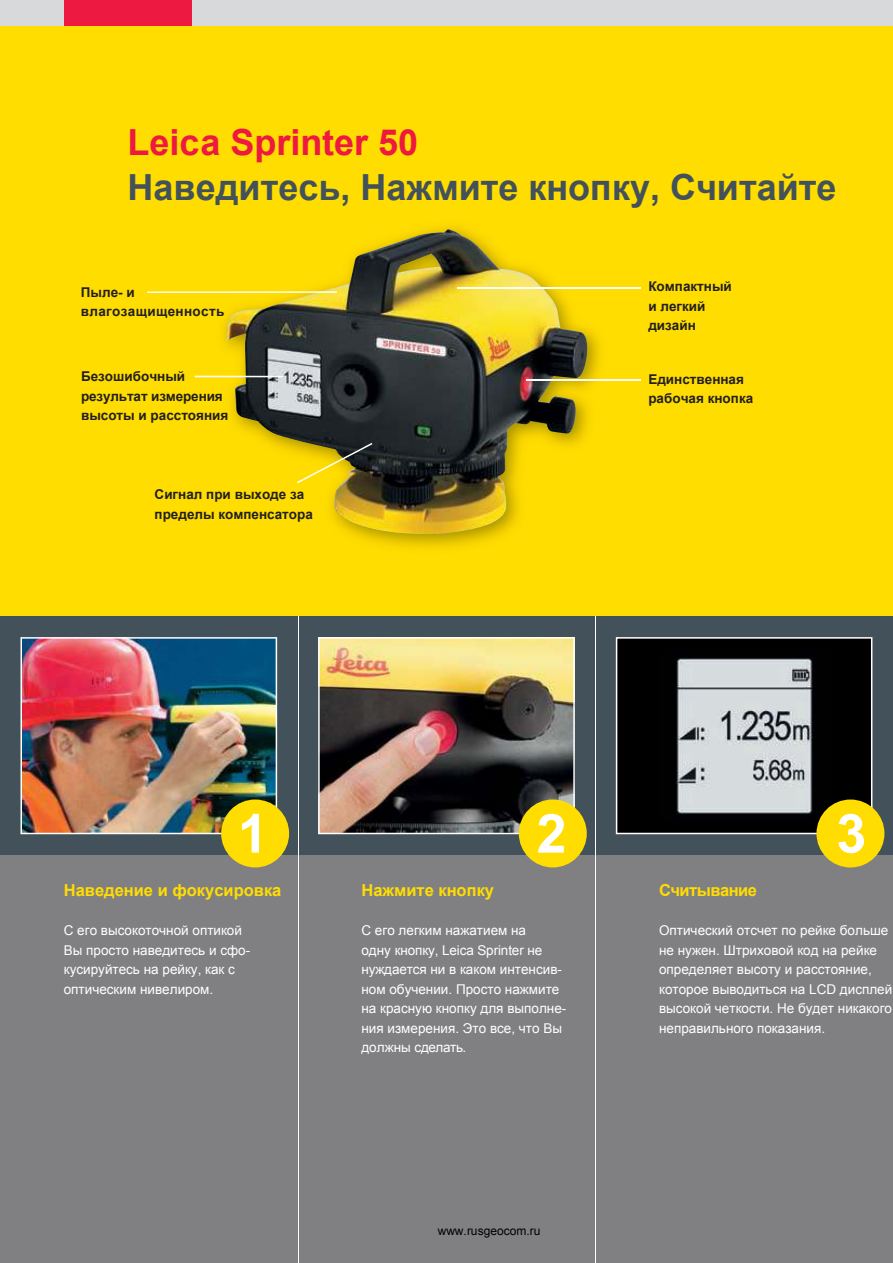
<style>
.page{position:relative;width:893px;height:1263px;background:#fff}
.page>*{position:absolute;margin:0;border:0;box-sizing:border-box;transform-origin:0 0}
.t1{font:700 54px "Arial";color:#fff}
.t2{font:700 36px "Arial";color:#43525a}
.t3{font:700 36px "Arial";color:#ed1941}
.t4{font:700 16.5px "Arial";color:#fd0}
.t5{font:700 16.5px "Arial";letter-spacing:-.03em;color:#fd0}
.t6{font:13.5px/19.5px "Arial";color:#fff}
.t7{font:700 13.5px/19.5px "Arial";color:#231f20}
.t8{font:700 13.5px/19.5px "Arial";letter-spacing:.025em;color:#231f20}
.t9{font:12px "Arial";color:#000}
</style>
<div class="page">
<div style="left:0;top:26px;width:893px;height:1237px;background:#fd0"></div>
<div style="left:0;top:617px;width:893px;height:646px;background:#808083"></div>
<div style="left:0;top:0;width:893px;height:26px;background:#d7d9da"></div>
<div style="left:64px;top:0;width:127px;height:26px;background:#ed1941"></div>
<img style="left:214px;top:227px;width:394px;height:320px">
<img style="left:226px;top:232px;width:350px;height:302px">
<div style="left:0;top:617px;width:298px;height:238px;background:#43525a"></div>
<div style="left:298px;top:617px;width:297px;height:238px;background:#43525a"></div>
<div style="left:595px;top:617px;width:298px;height:238px;background:#43525a"></div>
<hr style="left:298px;top:617px;width:1px;height:646px;background:#fff">
<hr style="left:595px;top:617px;width:1px;height:646px;background:#fff">
<img style="left:21px;top:637px;width:256px;height:197px">
<img style="left:318px;top:637px;width:257px;height:197px">
<svg style="left:616px;top:637px;width:256px;height:197px;fill:#010105"></svg>
<div style="left:221px;top:799px;width:68px;height:68px;background:#fd0;border-radius:50%"></div>
<div style="left:519px;top:799px;width:68px;height:68px;background:#fd0;border-radius:50%"></div>
<div style="left:816px;top:799px;width:68px;height:68px;background:#fd0;border-radius:50%"></div>
<hr style="left:195px;top:376px;width:88px;height:1px;background:#fff">
<hr style="left:526px;top:380px;width:115px;height:1px;background:#fff">
<hr style="left:147px;top:291px;width:190px;height:2px;background:#fff">
<hr style="left:457px;top:287px;width:184px;height:1px;background:#fff">
<svg style="left:297px;top:443px;width:75px;height:40px"></svg>
<h2 class="t3" style="left:128px;top:129px;width:292px">Leica Sprinter 50</h2>
<h2 class="t2" style="left:128px;top:164px;width:710px">Наведитесь, Нажмите кнопку, Считайте</h2>
<p class="t8" style="left:81px;top:283px;width:145px">Пыле- и влагозащищенность</p>
<p class="t7" style="left:648px;top:277px;width:85px">Компактный и легкий дизайн</p>
<p class="t7" style="left:81px;top:367px;width:149px">Безошибочный результат измерения высоты и расстояния</p>
<p class="t7" style="left:648px;top:370px;width:106px">Единственная рабочая кнопка</p>
<p class="t7" style="left:155px;top:485px;width:160px">Сигнал при выходе за пределы компенсатора</p>
<h1 class="t1" style="left:238px;top:813px;width:32px">1</h1>
<h1 class="t1" style="left:536px;top:813px;width:32px">2</h1>
<h1 class="t1" style="left:836px;top:813px;width:32px">3</h1>
<p class="t4" style="left:64px;top:879px;width:219px">Наведение и фокусировка</p>
<p class="t6" style="left:64px;top:921px;width:188px">С его высокоточной оптикой<br>Вы просто наведитесь и сфо&shy;кусируйтесь на рейку, как с оптическим нивелиром.</p>
<p class="t4" style="left:361px;top:879px;width:134px">Нажмите кнопку</p>
<p class="t6" style="left:361px;top:921px;width:206px">С его легким нажатием на<br>одну кнопку, Leica Sprinter не нуждается ни в каком интенсив&shy;ном обучении. Просто нажмите на красную кнопку для выполне&shy;ния измерения. Это все, что Вы должны сделать.</p>
<p class="t9" style="left:438px;top:1227px;width:104px">www.rusgeocom.ru</p>
<p class="t5" style="left:659px;top:879px;width:99px">Считывание</p>
<p class="t6" style="left:659px;top:921px;width:235px">Оптический отсчет по рейке больше не нужен. Штриховой код на рейке определяет высоту и расстояние, которое выводиться на LCD дисплей высокой четкости. Не будет никакого неправильного показания.</p>
</div>
